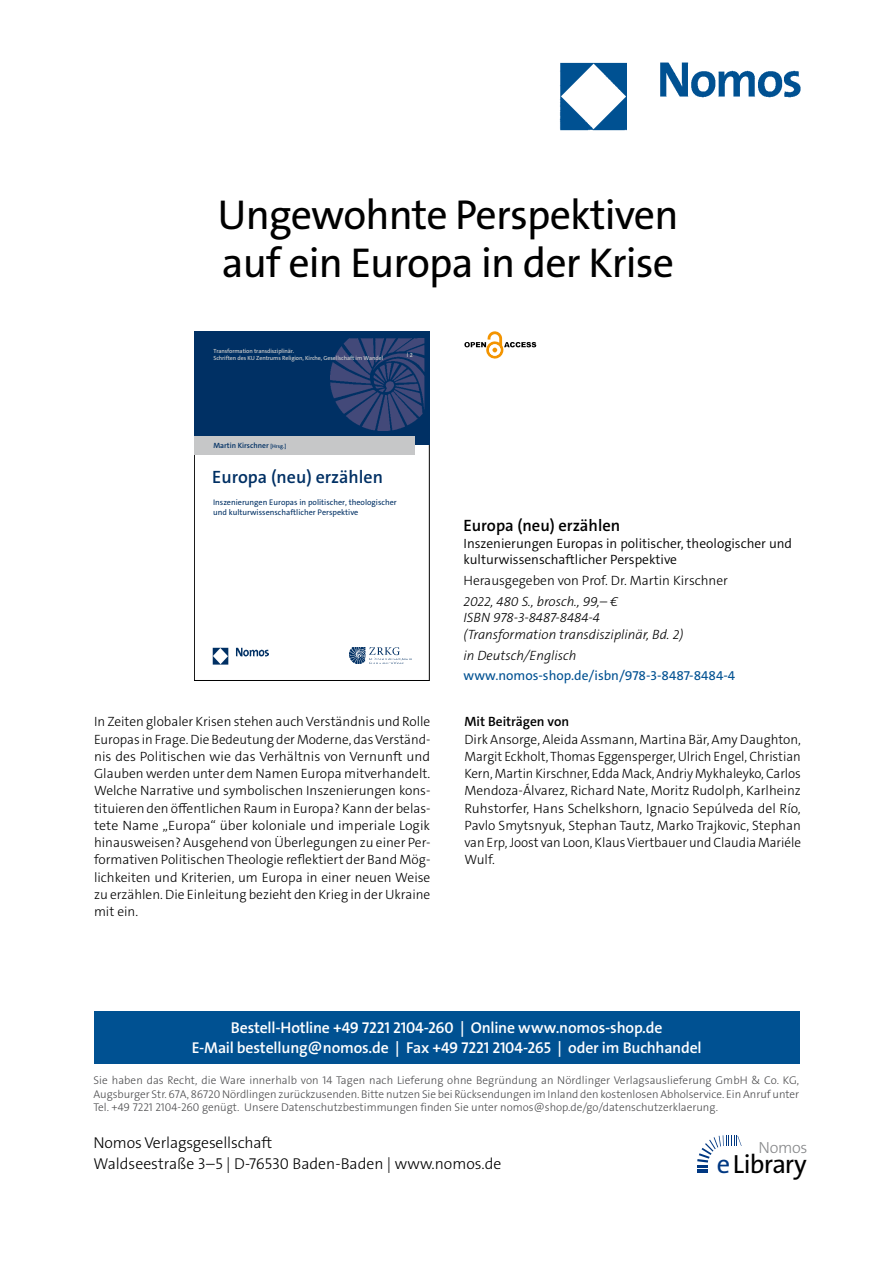
<style>
.page{position:relative;width:893px;height:1263px;background:#fff}
.page>*{position:absolute;margin:0;border:0;box-sizing:border-box;transform-origin:0 0}
.t1{font:42px/48px "The Sans Os F";letter-spacing:-.02em;color:#000}
.t2{font:26.4px "The Sans Os F";letter-spacing:-.03em;color:#000}
.t3{font:600 17.85px "The Sans C5";color:#003064}
.t4{font:600 16.5px "The Sans C5";color:#000}
.t5{font:300 16.2px "The Sans Os F";letter-spacing:-.02em;color:#87888a}
.t6{font:600 15.75px/21px "The Sans Os F";letter-spacing:-.01em;color:#fff;text-align:center}
.t7{font:300 15.75px/21px "The Sans Os F";color:#000}
.t8{font:300 13.5px/17.2px "The Sans C5";color:#000;text-align:justify}
.t9{font:italic 300 13.5px/16.5px "The Sans C5";color:#000}
.t10{font:300 13.5px/16.5px "The Sans C5";color:#000}
.t11{font:13.5px "The Sans C5";color:#005192}
.t12{font:600 13.5px "The Sans C5";color:#000}
.t13{font:300 11.25px/13.5px "The Sans Os F";color:#4b4b4d;text-align:justify}
.t14{font:8.1px/9.8px "The Sans C5";color:#003064}
.t15{font:600 7.65px "The Sans C5";color:#003064}
.t16{font:600 6px/7.2px "The Sans C5";letter-spacing:-.015em;color:#c6c7c8}
.s1{font-size:5.4px}
.s2{color:#003882}
</style>
<div class="page">
<img style="left:559px;top:62px;width:242px;height:69px">
<div style="left:94px;top:1011px;width:705px;height:52px;background:#005192"></div>
<svg style="left:697px;top:1135px;width:45px;height:38px"></svg>
<div style="left:194px;top:331px;width:236px;height:114px;background:#003064"></div>
<img style="left:331px;top:338px;width:94px;height:93px">
<div style="left:194px;top:436px;width:220px;height:18px;background:#c6c7c8"></div>
<img style="left:213px;top:648px;width:56px;height:16px">
<img style="left:350px;top:647px;width:62px;height:17px">
<svg style="left:464px;top:331px;width:72px;height:28px"></svg>
<h1 class="t1" style="left:217px;top:195px;width:463px">Ungewohnte Perspektiven auf ein Europa in der Krise</h1>
<p class="t16" style="left:213px;top:347px;width:171px">Transformation transdisziplinär.<br>Schriften des KU Zentrums Religion, Kirche, Gesellschaft im Wandel</p>
<p class="t16" style="left:407px;top:351px;width:7px">l2</p>
<p class="t15" style="left:213px;top:441px;width:74px">Martin Kirschner <span class="s1">[Hrsg.]</span></p>
<h3 class="t3" style="left:212px;top:465px;width:172px">Europa (neu) erzählen</h3>
<p class="t14" style="left:213px;top:497px;width:185px">Inszenierungen Europas in politischer, theologischer und kulturwissenschaftlicher Perspektive</p>
<p class="t4" style="left:463px;top:515px;width:158px">Europa (neu) erzählen</p>
<p class="t10" style="left:463px;top:535px;width:330px">Inszenierungen Europas in politischer, theologischer und kulturwissenschaftlicher Perspektive</p>
<p class="t8" style="left:463px;top:572px;width:266px">Herausgegeben von Prof. Dr. Martin Kirschner</p>
<p class="t9" style="left:463px;top:593px;width:221px">2022, 480 S., brosch., 99,– €<br>ISBN 978-3-8487-8484-4 (Transformation transdisziplinär, Bd. 2)</p>
<p class="t9" style="left:463px;top:647px;width:115px">in Deutsch/Englisch</p>
<p class="t11" style="left:463px;top:667px;width:273px">www.nomos-shop.de/isbn/978-3-8487-8484-4</p>
<p class="t8" style="left:94px;top:713px;width:338px">In Zeiten globaler Krisen stehen auch Verständnis und Rolle Europas in Frage. Die Bedeutung der Moderne, das Verständ&shy;nis des Politischen wie das Verhältnis von Vernunft und Glauben werden unter dem Namen Europa mitverhandelt.<br>Welche Narrative und symbolischen Inszenierungen kons&shy;tituieren den öffentlichen Raum in Europa? Kann der belas&shy;tete Name „Europa“ über koloniale und imperiale Logik hinausweisen? Ausgehend von Überlegungen zu einer Per&shy;formativen Politischen Theologie reflektiert der Band Mög&shy;lichkeiten und Kriterien, um Europa in einer neuen Weise zu erzählen. Die Einleitung bezieht den Krieg in der Ukraine mit ein.</p>
<p class="t12" style="left:464px;top:713px;width:106px">Mit Beiträgen von</p>
<p class="t8" style="left:464px;top:730px;width:338px">Dirk Ansorge, Aleida Assmann, Martina Bär, Amy Daughton, Margit Eckholt, Thomas Eggensperger, Ulrich Engel, Christian Kern, Martin Kirschner, Edda Mack, Andriy Mykhaleyko, Carlos Mendoza-Álvarez, Richard Nate, Moritz Rudolph, Karlheinz Ruhstorfer, Hans Schelkshorn, Ignacio Sepúlveda del Río, Pavlo Smytsnyuk, Stephan Tautz, Marko Trajkovic, Stephan van Erp, Joost van Loon, Klaus Viertbauer und Claudia Mariéle Wulf.</p>
<p class="t6" style="left:192px;top:1017px;width:511px">Bestell-Hotline +49 7221 2104-260 | Online www.nomos-shop.de<br>E-Mail bestellung@nomos.de | Fax +49 7221 2104-265 | oder im Buchhandel</p>
<p class="t13" style="left:94px;top:1074px;width:707px">Sie haben das Recht, die Ware innerhalb von 14 Tagen nach Lieferung ohne Begründung an Nördlinger Verlagsauslieferung GmbH &amp; Co. KG, Augsburger Str. 67A, 86720 Nördlingen zurückzusenden. Bitte nutzen Sie bei Rücksendungen im Inland den kostenlosen Abholservice. Ein Anruf unter Tel. +49 7221 2104-260 genügt. Unsere Datenschutzbestimmungen finden Sie unter nomos@shop.de/go/datenschutzerklaerung.</p>
<p class="t7" style="left:94px;top:1133px;width:409px">Nomos Verlagsgesellschaft<br>Waldseestraße 3–5 | D-76530 Baden-Baden | www.nomos.de</p>
<p class="t5" style="left:758px;top:1137px;width:51px">Nomos</p>
<h2 class="t2" style="left:717px;top:1153px;width:91px"><span class="s2">e</span>Library</h2>
</div>
